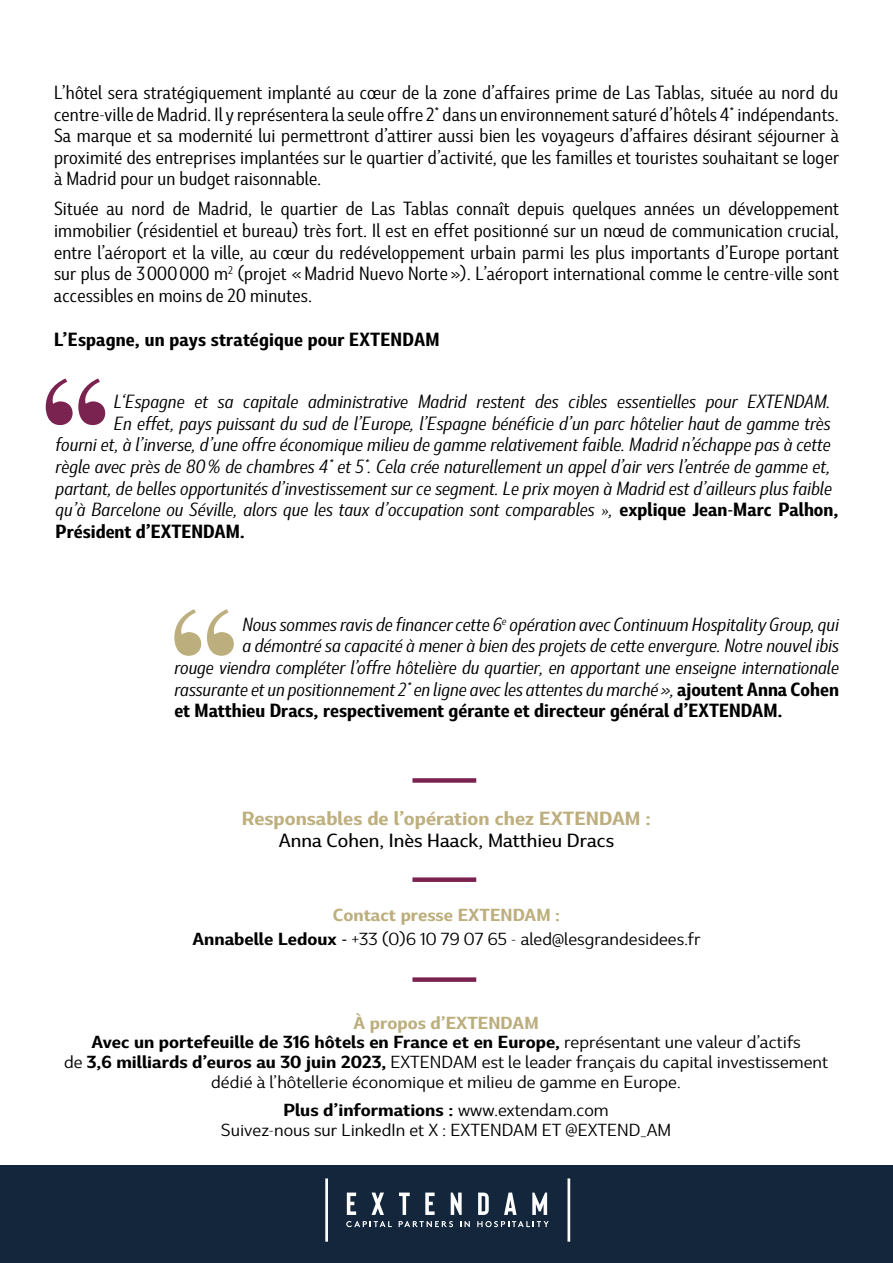
<style>
.page{position:relative;width:893px;height:1263px;background:#fff}
.page>*{position:absolute;margin:0;border:0;box-sizing:border-box;transform-origin:0 0}
.t1{font:italic 18px "Marble Display";color:#000}
.t2{font:18px/21.6px "Marble Display";letter-spacing:.01em;color:#000;text-align:justify}
.t3{font:700 18px "Marble Display";color:#000}
.t4{font:500 expanded 18px/21.6px "Marble Display";color:#000;text-align:center}
.t5{font:expanded 16.5px/19.8px "Marble Display";color:#000;text-align:center}
.s1{font-family:"Minion Pro"}
.s2{font-weight:700;font-style:normal}
.s3{font-weight:700;color:#beaf7f}
.s4{font-weight:700;color:#bdae7e}
.s5{font-weight:700}
</style>
<div class="page">
<svg style="left:174px;top:609px;width:60px;height:47px"></svg>
<div style="left:0;top:1165px;width:893px;height:98px;background:#13263b"></div>
<hr style="left:567px;top:1178px;width:3px;height:63px;background:#fff">
<hr style="left:325px;top:1178px;width:3px;height:63px;background:#fff">
<svg style="left:347px;top:1192px;width:9px;height:23px"></svg>
<svg style="left:372px;top:1192px;width:12px;height:23px"></svg>
<svg style="left:399px;top:1192px;width:11px;height:23px"></svg>
<svg style="left:425px;top:1192px;width:10px;height:23px"></svg>
<svg style="left:451px;top:1192px;width:11px;height:23px"></svg>
<svg style="left:478px;top:1192px;width:11px;height:23px"></svg>
<svg style="left:504px;top:1192px;width:13px;height:23px"></svg>
<svg style="left:532px;top:1192px;width:15px;height:23px"></svg>
<svg style="left:346px;top:1221px;width:46px;height:6px"></svg>
<svg style="left:399px;top:1221px;width:54px;height:6px"></svg>
<svg style="left:460px;top:1221px;width:10px;height:6px"></svg>
<svg style="left:477px;top:1221px;width:72px;height:6px"></svg>
<svg style="left:46px;top:378px;width:59px;height:47px"></svg>
<div style="left:412px;top:778px;width:64px;height:5px;background:#7b2350"></div>
<div style="left:412px;top:877px;width:64px;height:5px;background:#7b2350"></div>
<div style="left:412px;top:977px;width:64px;height:5px;background:#7b2350"></div>
<p class="t2" style="left:54px;top:80px;width:786px">L’hôtel sera stratégiquement implanté au cœur de la zone d’affaires prime de Las Tablas, située au nord du centre-ville de Madrid. Il y représentera la seule offre 2* dans un environnement saturé d’hôtels 4* indépendants.<br>Sa marque et sa modernité lui permettront d’attirer aussi bien les voyageurs d’affaires désirant séjourner à proximité des entreprises implantées sur le quartier d’activité, que les familles et touristes souhaitant se loger à Madrid pour un budget raisonnable.</p>
<p class="t2" style="left:54px;top:196px;width:786px">Située au nord de Madrid, le quartier de Las Tablas connaît depuis quelques années un développement immobilier (résidentiel et bureau) très fort. Il est en effet positionné sur un nœud de communication crucial, entre l’aéroport et la ville, au cœur du redéveloppement urbain parmi les plus importants d’Europe portant sur plus de 3 000 000 m<sup>2</sup> (projet « Madrid Nuevo Norte »). L’aéroport international comme le centre-ville sont accessibles en moins de 20 minutes.</p>
<p class="t3" style="left:54px;top:323px;width:387px">L’Espagne, un pays stratégique pour EXTENDAM</p>
<p class="t1" style="left:114px;top:387px;width:718px">L‘Espagne et sa capitale administrative Madrid restent des cibles essentielles pour EXTENDAM.</p>
<p class="t1" style="left:114px;top:408px;width:718px">En effet, pays puissant du sud de l’Europe, l’Espagne bénéficie d’un parc hôtelier haut de gamme très</p>
<p class="t1" style="left:56px;top:430px;width:777px">fourni et, à l’inverse, d’une offre économique milieu de gamme relativement faible. Madrid n’échappe pas à cette</p>
<p class="t1" style="left:56px;top:452px;width:776px">règle avec près de 80 % de chambres 4* et 5*. Cela crée naturellement un appel d’air vers l’entrée de gamme et,</p>
<p class="t1" style="left:56px;top:473px;width:778px">partant, de belles opportunités d’investissement sur ce segment. Le prix moyen à Madrid est d’ailleurs plus faible</p>
<p class="t1" style="left:56px;top:495px;width:784px">qu’à Barcelone ou Séville, alors que les taux d’occupation sont comparables <span class="s1">»</span>, <span class="s2">explique Jean-Marc Palhon,</span></p>
<p class="t3" style="left:56px;top:515px;width:191px">Président d’EXTENDAM.</p>
<p class="t1" style="left:242px;top:610px;width:598px">Nous sommes ravis de financer cette 6<sup>e</sup> opération avec Continuum Hospitality Group, qui</p>
<p class="t1" style="left:242px;top:631px;width:598px">a démontré sa capacité à mener à bien des projets de cette envergure. Notre nouvel ibis</p>
<p class="t1" style="left:174px;top:653px;width:666px">rouge viendra compléter l’offre hôtelière du quartier, en apportant une enseigne internationale</p>
<p class="t1" style="left:174px;top:675px;width:666px">rassurante et un positionnement 2* en ligne avec les attentes du marché », <span class="s2">ajoutent Anna Cohen</span></p>
<p class="t3" style="left:174px;top:695px;width:610px">et Matthieu Dracs, respectivement gérante et directeur général d’EXTENDAM.</p>
<p class="t4" style="left:242px;top:806px;width:411px"><span class="s3">Responsables de l’opération chez</span> <span class="s4">EXTENDAM :<br></span>Anna Cohen, Inès Haack, Matthieu Dracs</p>
<p class="t5" style="left:192px;top:901px;width:510px;line-height:24px"><span class="s4">Contact presse EXTENDAM :<br></span><span class="s5">Annabelle Ledoux -</span> +33 (0)6 10 79 07 65 - aled@lesgrandesidees.fr</p>
<p class="t5" style="left:64px;top:1011px;width:766px"><span class="s4">À propos d’EXTENDAM<br></span><span class="s5">Avec un portefeuille de 316 hôtels en France et en Europe,</span> représentant une valeur d’actifs<br>de <span class="s5">3,6 milliards d’euros au 30 juin 2023,</span> EXTENDAM est le leader français du capital investissement dédié à l’hôtellerie économique et milieu de gamme en Europe.</p>
<p class="t5" style="left:221px;top:1099px;width:452px"><span class="s5">Plus d’informations :</span> www.extendam.com<br>Suivez-nous sur LinkedIn et X : EXTENDAM ET @EXTEND_AM</p>
</div>
